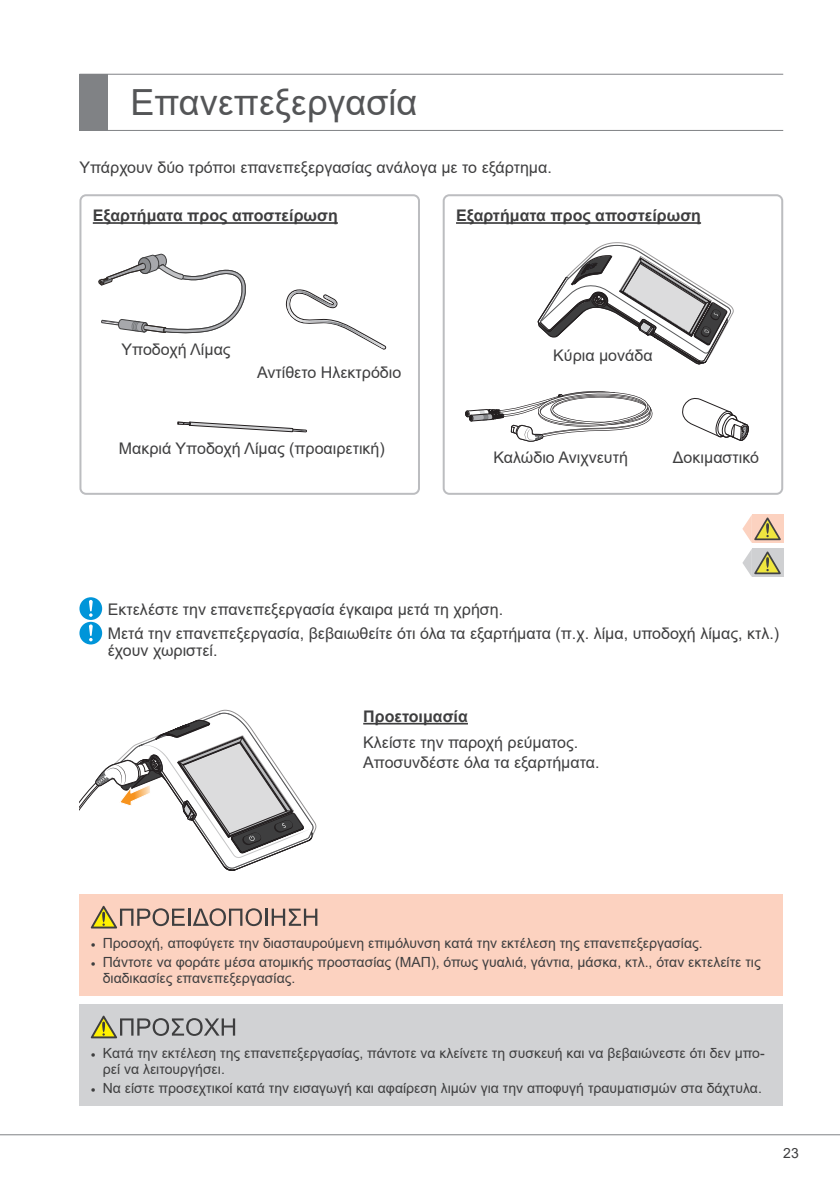
<style>
.page{position:relative;width:840px;height:1191px;background:#fff}
.page>*{position:absolute;margin:0;border:0;box-sizing:border-box;transform-origin:0 0}
.t1{font:36px "Arial";color:#545557}
.t2{font:16px/24.6px "Arial";color:#3e3e3f}
.t3{font:700 16px "Arial";color:#3e3e3f}
.t4{font:14px/16px "Arial";color:#3e3e3f}
</style>
<div class="page">
<hr style="left:0;top:1134px;width:839px;height:1px;background:#808285">
<hr style="left:79px;top:130px;width:703px;height:1px;background:#808285">
<hr style="left:79px;top:74px;width:703px;height:1px;background:#808285">
<div style="left:79px;top:74px;width:29px;height:56px;background:#808285"></div>
<div style="left:751px;top:514px;width:31px;height:29px;background:#fcd2c0"></div>
<svg style="left:742px;top:514px;width:38px;height:29px"></svg>
<svg style="left:80px;top:709px;width:236px;height:162px"></svg>
<div style="left:751px;top:549px;width:31px;height:28px;background:#cfd0d2"></div>
<svg style="left:742px;top:549px;width:38px;height:28px"></svg>
<div style="left:79px;top:1004px;width:703px;height:102px;background:#d1d2d4"></div>
<svg style="left:91px;top:1015px;width:144px;height:23px"></svg>
<div style="left:79px;top:894px;width:703px;height:102px;background:#fcd2c0"></div>
<svg style="left:91px;top:905px;width:226px;height:23px"></svg>
<hr style="left:456px;top:222px;width:244px;height:2px;background:#3e3e3f">
<div style="left:442px;top:194px;width:340px;height:301px;border:2px solid #bcbdc0;border-radius:6px"></div>
<svg style="left:537px;top:242px;width:196px;height:122px"></svg>
<hr style="left:93px;top:222px;width:244px;height:2px;background:#3e3e3f">
<div style="left:79px;top:194px;width:341px;height:301px;border:2px solid #bcbdc0;border-radius:6px"></div>
<svg style="left:285px;top:289px;width:101px;height:61px"></svg>
<svg style="left:98px;top:254px;width:148px;height:80px"></svg>
<svg style="left:177px;top:421px;width:130px;height:11px"></svg>
<svg style="left:465px;top:391px;width:187px;height:51px"></svg>
<svg style="left:79px;top:597px;width:23px;height:47px"></svg>
<hr style="left:363px;top:723px;width:104px;height:1px;background:#3e3e3f">
<svg style="left:682px;top:398px;width:67px;height:43px"></svg>
<h1 class="t1" style="left:130px;top:78px;width:288px">Επανεπεξεργασία</h1>
<p class="t2" style="left:79px;top:154px;width:473px">Υπάρχουν δύο τρόποι επανεπεξεργασίας ανάλογα με το εξάρτημα.</p>
<p class="t3" style="left:93px;top:204px;width:246px">Εξαρτήματα προς αποστείρωση</p>
<p class="t3" style="left:456px;top:204px;width:246px">Εξαρτήματα προς αποστείρωση</p>
<p class="t2" style="left:121px;top:337px;width:111px">Υποδοχή Λίμας</p>
<p class="t2" style="left:553px;top:343px;width:101px">Κύρια μονάδα</p>
<p class="t2" style="left:257px;top:360px;width:146px">Αντίθετο Ηλεκτρόδιο</p>
<p class="t2" style="left:119px;top:436px;width:267px">Μακριά Υποδοχή Λίμας (προαιρετική)</p>
<p class="t2" style="left:493px;top:445px;width:136px">Καλώδιο Ανιχνευτή</p>
<p class="t2" style="left:672px;top:445px;width:88px">Δοκιμαστικό</p>
<p class="t2" style="left:108px;top:597px;width:672px">Εκτελέστε την επανεπεξεργασία έγκαιρα μετά τη χρήση.<br>Μετά την επανεπεξεργασία, βεβαιωθείτε ότι όλα τα εξαρτήματα (π.χ. λίμα, υποδοχή λίμας, κτλ.)</p>
<p class="t2" style="left:108px;top:637px;width:111px">έχουν χωριστεί.</p>
<p class="t3" style="left:363px;top:705px;width:106px">Προετοιμασία</p>
<p class="t2" style="left:363px;top:732px;width:238px;line-height:20px">Κλείστε την παροχή ρεύματος.<br>Αποσυνδέστε όλα τα εξαρτήματα.</p>
<p class="t4" style="left:91px;top:935px;width:613px">• Προσοχή, αποφύγετε την διασταυρούμενη επιμόλυνση κατά την εκτέλεση της επανεπεξεργασίας.</p>
<p class="t4" style="left:103px;top:953px;width:659px;text-indent:-12px">• Πάντοτε να φοράτε μέσα ατομικής προστασίας (ΜΑΠ), όπως γυαλιά, γάντια, μάσκα, κτλ., όταν εκτελείτε τις διαδικασίες επανεπεξεργασίας.</p>
<p class="t4" style="left:103px;top:1044px;width:663px;text-indent:-12px">• Κατά την εκτέλεση της επανεπεξεργασίας, πάντοτε να κλείνετε τη συσκευή και να βεβαιώνεστε ότι δεν μπο&shy;ρεί να λειτουργήσει.</p>
<p class="t4" style="left:91px;top:1079px;width:672px">• Να είστε προσεχτικοί κατά την εισαγωγή και αφαίρεση λιμών για την αποφυγή τραυματισμών στα δάχτυλα.</p>
<p class="t4" style="left:782px;top:1144px;width:17px">23</p>
</div>
